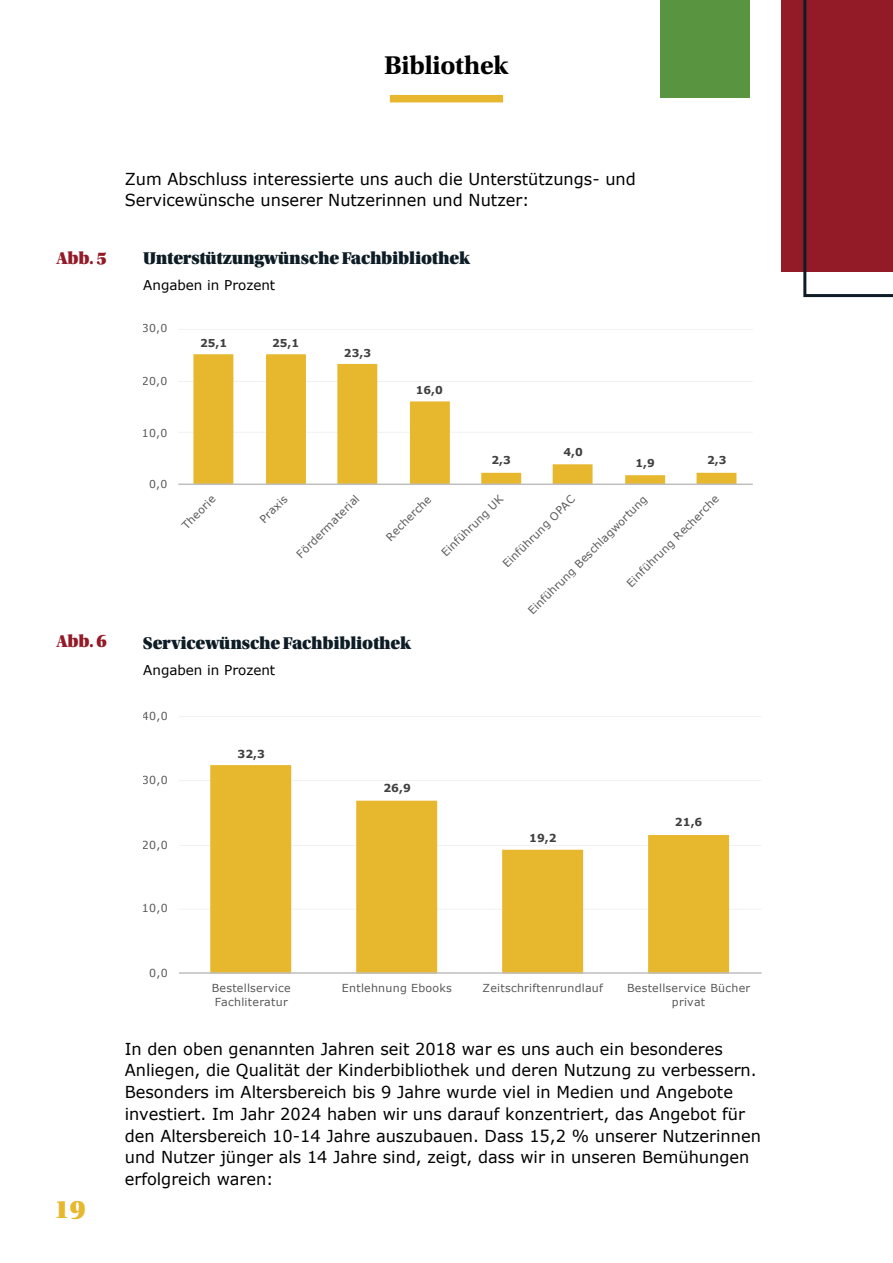
<style>
.page{position:relative;width:893px;height:1263px;background:#fff}
.page>*{position:absolute;margin:0;border:0;box-sizing:border-box;transform-origin:0 0}
.t1{font:700 27px "Utopia Std";letter-spacing:-.01em;color:#000}
.t2{font:27px "Utopia Std Black Headline";color:#e7b72d}
.t3{font:18px "Utopia Std Black Headline";letter-spacing:-.01em;color:#0d1c25}
.t4{font:18px "Utopia Std Black Headline";letter-spacing:-.005em;color:#931b27}
.t5{font:16.5px/21.8px "Verdana";color:#000}
.t6{font:13.5px "Verdana";color:#000}
.t7{font:11.1px/13.5px "Verdana";letter-spacing:.02em;color:#595959}
.t8{font:700 11.1px "Verdana";color:#404040}
.t9{font:10.95px "Verdana";color:#595959}
.t10{font:700 10.95px "Verdana";color:#404040}
</style>
<div class="page">
<div style="left:390px;top:95px;width:113px;height:7px;background:#e7b72d"></div>
<svg style="left:178px;top:329px;width:575px;height:156px"></svg>
<svg style="left:179px;top:716px;width:583px;height:258px"></svg>
<div style="left:781px;top:0;width:112px;height:272px;background:#931b27"></div>
<div style="left:660px;top:0;width:90px;height:98px;background:#599440"></div>
<svg style="left:803px;top:0;width:90px;height:297px"></svg>
<h1 class="t1" style="left:384px;top:49px;width:126px">Bibliothek</h1>
<p class="t4" style="left:57px;top:248px;width:52px">Abb. 5</p>
<p class="t4" style="left:57px;top:632px;width:52px">Abb. 6</p>
<p class="t5" style="left:125px;top:168px;width:513px">Zum Abschluss interessierte uns auch die Unterstützungs- und<br>Servicewünsche unserer Nutzerinnen und Nutzer:</p>
<p class="t3" style="left:143px;top:248px;width:328px">Unterstützungwünsche Fachbibliothek</p>
<p class="t6" style="left:143px;top:276px;width:134px">Angaben in Prozent</p>
<p class="t9" style="left:142px;top:321px;width:27px">30,0</p>
<p class="t9" style="left:142px;top:373px;width:27px">20,0</p>
<p class="t9" style="left:142px;top:425px;width:27px">10,0</p>
<p class="t9" style="left:149px;top:477px;width:20px">0,0</p>
<p class="t10" style="left:200px;top:335px;width:29px">25,1</p>
<p class="t10" style="left:272px;top:335px;width:29px">25,1</p>
<p class="t10" style="left:344px;top:345px;width:29px">23,3</p>
<p class="t10" style="left:416px;top:382px;width:29px">16,0</p>
<p class="t10" style="left:492px;top:453px;width:21px">2,3</p>
<p class="t10" style="left:563px;top:444px;width:21px">4,0</p>
<p class="t10" style="left:635px;top:455px;width:21px">1,9</p>
<p class="t10" style="left:707px;top:453px;width:21px">2,3</p>
<p class="t9" style="left:179px;top:521px;width:44px;rotate:-45deg">Theorie</p>
<p class="t9" style="left:256px;top:515px;width:36px;rotate:-45deg">Praxis</p>
<p class="t9" style="left:293px;top:550px;width:85px;rotate:-45deg">Fördermaterial</p>
<p class="t9" style="left:383px;top:534px;width:60px;rotate:-45deg">Recherche</p>
<p class="t9" style="left:438px;top:549px;width:83px;rotate:-45deg">Einführung UK</p>
<p class="t9" style="left:499px;top:560px;width:98px;rotate:-45deg">Einführung OPAC</p>
<p class="t9" style="left:623px;top:579px;width:126px;rotate:-45deg">Einführung Recherche</p>
<p class="t9" style="left:525px;top:607px;width:164px;rotate:-45deg">Einführung Beschlagwortung</p>
<p class="t3" style="left:143px;top:633px;width:269px">Servicewünsche Fachbibliothek</p>
<p class="t6" style="left:143px;top:661px;width:134px">Angaben in Prozent</p>
<p class="t7" style="left:142px;top:709px;width:27px">40,0</p>
<p class="t7" style="left:142px;top:773px;width:27px">30,0</p>
<p class="t7" style="left:142px;top:838px;width:27px">20,0</p>
<p class="t8" style="left:238px;top:746px;width:29px">32,3</p>
<p class="t8" style="left:383px;top:780px;width:29px">26,9</p>
<p class="t8" style="left:529px;top:830px;width:29px">19,2</p>
<p class="t8" style="left:675px;top:814px;width:29px">21,6</p>
<p class="t7" style="left:142px;top:901px;width:27px">10,0</p>
<h1 class="t2" style="left:54px;top:1195px;width:33px">19</h1>
<p class="t7" style="left:149px;top:966px;width:20px">0,0</p>
<p class="t7" style="left:212px;top:981px;width:81px">Bestellservice<br>Fachliteratur</p>
<p class="t7" style="left:342px;top:981px;width:112px">Entlehnung Ebooks</p>
<p class="t7" style="left:483px;top:981px;width:122px">Zeitschriftenrundlauf</p>
<p class="t7" style="left:627px;top:981px;width:125px;text-align:center">Bestellservice Bücher privat</p>
<p class="t5" style="left:125px;top:1038px;width:638px">In den oben genannten Jahren seit 2018 war es uns auch ein besonderes Anliegen, die Qualität der Kinderbibliothek und deren Nutzung zu verbessern.<br>Besonders im Altersbereich bis 9 Jahre wurde viel in Medien und Angebote investiert. Im Jahr 2024 haben wir uns darauf konzentriert, das Angebot für den Altersbereich 10-14 Jahre auszubauen. Dass 15,2 % unserer Nutzerinnen und Nutzer jünger als 14 Jahre sind, zeigt, dass wir in unseren Bemühungen erfolgreich waren:</p>
</div>
